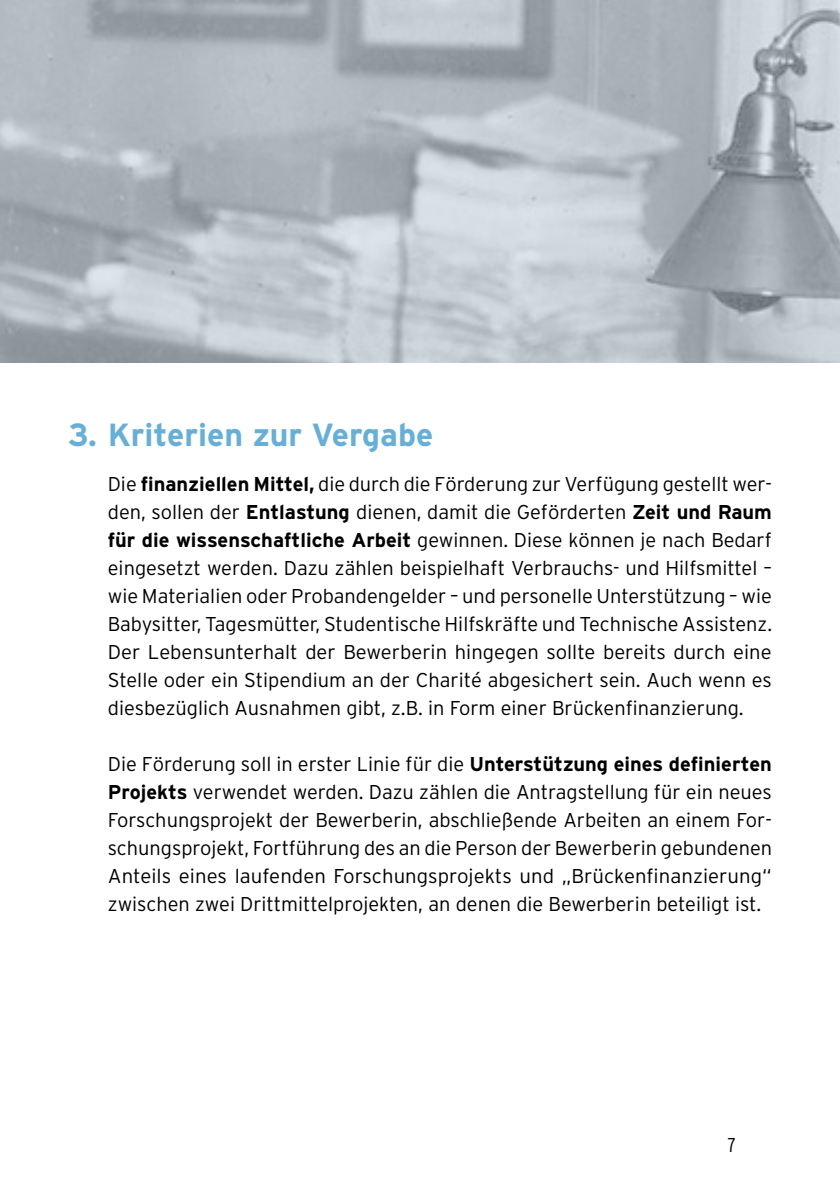
<style>
.page{position:relative;width:840px;height:1191px;background:#fff}
.page>*{position:absolute;margin:0;border:0;box-sizing:border-box;transform-origin:0 0}
.t1{font:700 32px "Interstate";color:#66afd9}
.t2{font:300 20px/28px "Interstate";color:#000;text-align:justify}
.t3{font:300 condensed 20px "Interstate";color:#000}
.s1{font-weight:700}
</style>
<div class="page">
<img style="left:0;top:0;width:839px;height:363px">
<h1 class="t1" style="left:68px;top:416px;width:366px">3. Kriterien zur Vergabe</h1>
<p class="t2" style="left:108px;top:469px;width:665px">Die <span class="s1">finanziellen Mittel,</span> die durch die Förderung zur Verfügung gestellt wer&shy;den, sollen der <span class="s1">Entlastung</span> dienen, damit die Geförderten <span class="s1">Zeit und Raum für die wissenschaftliche Arbeit</span> gewinnen. Diese können je nach Bedarf eingesetzt werden. Dazu zählen beispielhaft Verbrauchs- und Hilfsmittel – wie Materialien oder Probandengelder – und personelle Unterstützung – wie Babysitter, Tagesmütter, Studentische Hilfskräfte und Technische Assistenz.<br>Der Lebensunterhalt der Bewerberin hingegen sollte bereits durch eine Stelle oder ein Stipendium an der Charité abgesichert sein. Auch wenn es diesbezüglich Ausnahmen gibt, z.B. in Form einer Brückenfinanzierung.</p>
<p class="t2" style="left:108px;top:749px;width:665px">Die Förderung soll in erster Linie für die <span class="s1">Unterstützung eines definierten Projekts</span> verwendet werden. Dazu zählen die Antragstellung für ein neues Forschungsprojekt der Bewerberin, abschließende Arbeiten an einem For&shy;schungsprojekt, Fortführung des an die Person der Bewerberin gebundenen Anteils eines laufenden Forschungsprojekts und „Brückenfinanzierung“ zwischen zwei Drittmittelprojekten, an denen die Bewerberin beteiligt ist.</p>
<p class="t3" style="left:727px;top:1133px;width:10px">7</p>
</div>
